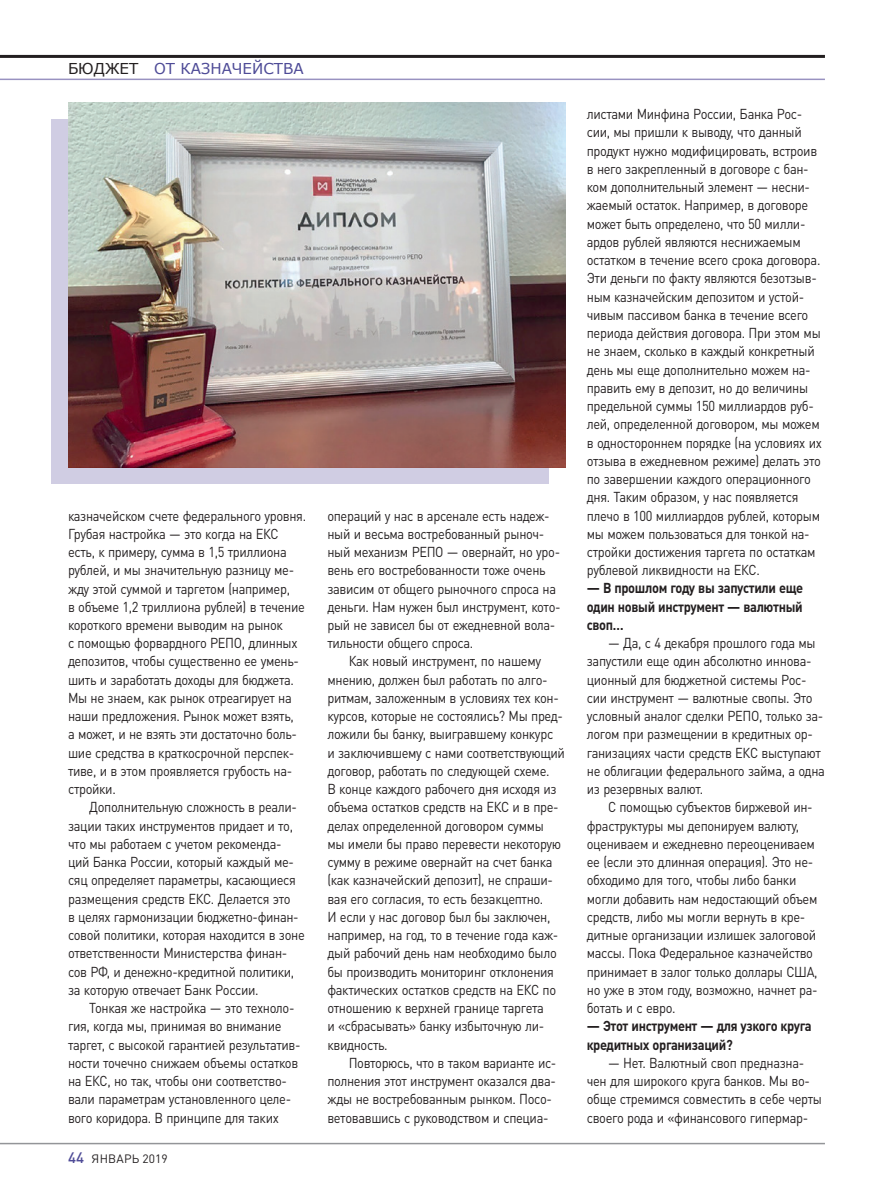
<style>
.page{position:relative;width:893px;height:1191px;background:#fff}
.page>*{position:absolute;margin:0;border:0;box-sizing:border-box;transform-origin:0 0}
.t1{font:15px "MS Reference Sans Serif";color:#4e4b97}
.t2{font:14.25px/18.3px "DIN Pro";letter-spacing:-.03em;color:#231f20;scale:.9 1}
.t3{font:700 14.25px/18.3px "DIN Pro";letter-spacing:-.025em;color:#231f20;text-align:justify;scale:.9 1}
.t4{font:12px "DIN Pro";letter-spacing:.015em;color:#231f20}
.s1{color:#231f20}
.s2{font-weight:500;font-size:15px;color:#4e4b97}
</style>
<div class="page">
<hr style="left:0;top:55px;width:825px;height:3px;background:#231f20">
<hr style="left:0;top:79px;width:825px;height:1px;background:#9992c1">
<hr style="left:0;top:1142px;width:825px;height:2px;background:#939598">
<div style="left:51px;top:119px;width:498px;height:365px;background:#d0cde3"></div>
<img style="left:68px;top:102px;width:498px;height:365px">
<p class="t1" style="left:68px;top:59px;width:237px"><span class="s1">БЮДЖЕТ</span> ОТ КАЗНАЧЕЙСТВА</p>
<p class="t2" style="left:68px;top:505px;width:266px">казначейском счете федерального уровня.<br>Грубая настройка — это когда на ЕКС есть, к примеру, сумма в 1,5 триллиона рублей, и мы значительную разницу ме&shy;жду этой суммой и таргетом (например,<br>в объеме 1,2 триллиона рублей) в течение короткого времени выводим на рынок<br>с помощью форвардного РЕПО, длинных депозитов, чтобы существенно ее умень&shy;шить и заработать доходы для бюджета.<br>Мы не знаем, как рынок отреагирует на наши предложения. Рынок может взять,<br>а может, и не взять эти достаточно боль&shy;шие средства в краткосрочной перспек&shy;тиве, и в этом проявляется грубость на&shy;стройки.</p>
<p class="t2" style="left:68px;top:796px;width:265px;text-indent:21px">Дополнительную сложность в реали&shy;зации таких инструментов придает и то, что мы работаем с учетом рекоменда&shy;ций Банка России, который каждый ме&shy;сяц определяет параметры, касающиеся размещения средств ЕКС. Делается это<br>в целях гармонизации бюджетно-финан&shy;совой политики, которая находится в зоне ответственности Министерства финан&shy;сов РФ, и денежно-кредитной политики, за которую отвечает Банк России.</p>
<p class="t2" style="left:68px;top:997px;width:260px;text-indent:21px">Тонкая же настройка — это техноло&shy;гия, когда мы, принимая во внимание таргет, с высокой гарантией результатив&shy;ности точечно снижаем объемы остатков на ЕКС, но так, чтобы они соответство&shy;вали параметрам установленного целе&shy;вого коридора. В принципе для таких</p>
<p class="t4" style="left:68px;top:1149px;width:101px"><span class="s2">44</span> ЯНВАРЬ 2019</p>
<p class="t2" style="left:327px;top:505px;width:261px">операций у нас в арсенале есть надеж&shy;ный и весьма востребованный рыноч&shy;ный механизм РЕПО — овернайт, но уро&shy;вень его востребованности тоже очень зависим от общего рыночного спроса на деньги. Нам нужен был инструмент, кото&shy;рый не зависел бы от ежедневной вола&shy;тильности общего спроса.</p>
<p class="t2" style="left:327px;top:651px;width:265px;text-indent:21px">Как новый инструмент, по нашему мнению, должен был работать по алго&shy;ритмам, заложенным в условиях тех кон&shy;курсов, которые не состоялись? Мы пред&shy;ложили бы банку, выигравшему конкурс<br>и заключившему с нами соответствующий договор, работать по следующей схеме.<br>В конце каждого рабочего дня исходя из объема остатков средств на ЕКС и в пре&shy;делах определенной договором суммы<br>мы имели бы право перевести некоторую сумму в режиме овернайт на счет банка (как казначейский депозит), не спраши&shy;вая его согласия, то есть безакцептно.<br>И если у нас договор был бы заключен, например, на год, то в течение года каж&shy;дый рабочий день нам необходимо было бы производить мониторинг отклонения фактических остатков средств на ЕКС по отношению к верхней границе таргета<br>и «сбрасывать» банку избыточную ли&shy;квидность.</p>
<p class="t2" style="left:327px;top:1052px;width:256px;text-indent:21px">Повторюсь, что в таком варианте ис&shy;полнения этот инструмент оказался два&shy;жды не востребованным рынком. Посо&shy;ветовавшись с руководством и специа-</p>
<p class="t2" style="left:587px;top:103px;width:263px">листами Минфина России, Банка Рос&shy;сии, мы пришли к выводу, что данный продукт нужно модифицировать, встроив в него закрепленный в договоре с бан&shy;ком дополнительный элемент — несни&shy;жаемый остаток. Например, в договоре может быть определено, что 50 милли&shy;ардов рублей являются неснижаемым остатком в течение всего срока договора.<br>Эти деньги по факту являются безотзыв&shy;ным казначейским депозитом и устой&shy;чивым пассивом банка в течение всего периода действия договора. При этом мы не знаем, сколько в каждый конкретный день мы еще дополнительно можем на&shy;править ему в депозит, но до величины предельной суммы 150 миллиардов руб&shy;лей, определенной договором, мы можем в одностороннем порядке (на условиях их отзыва в ежедневном режиме) делать это по завершении каждого операционного дня. Таким образом, у нас появляется плечо в 100 миллиардов рублей, которым мы можем пользоваться для тонкой на&shy;стройки достижения таргета по остаткам рублевой ликвидности на ЕКС.</p>
<p class="t3" style="left:587px;top:577px;width:242px">— В прошлом году вы запустили еще один новый инструмент — валютный своп…</p>
<p class="t2" style="left:587px;top:632px;width:266px;text-indent:21px">— Да, с 4 декабря прошлого года мы запустили еще один абсолютно иннова&shy;ционный для бюджетной системы Рос&shy;сии инструмент — валютные свопы. Это условный аналог сделки РЕПО, только за&shy;логом при размещении в кредитных ор&shy;ганизациях части средств ЕКС выступают не облигации федерального займа, а одна из резервных валют.</p>
<p class="t2" style="left:587px;top:796px;width:258px;text-indent:21px">С помощью субъектов биржевой ин&shy;фраструктуры мы депонируем валюту, оцениваем и ежедневно переоцениваем ее (если это длинная операция). Это не&shy;обходимо для того, чтобы либо банки могли добавить нам недостающий объем средств, либо мы могли вернуть в кре&shy;дитные организации излишек залоговой массы. Пока Федеральное казначейство принимает в залог только доллары США, но уже в этом году, возможно, начнет ра&shy;ботать и с евро.</p>
<p class="t3" style="left:587px;top:1015px;width:251px">— Этот инструмент — для узкого круга кредитных организаций?</p>
<p class="t2" style="left:587px;top:1052px;width:263px;text-indent:21px">— Нет. Валютный своп предназна&shy;чен для широкого круга банков. Мы во&shy;обще стремимся совместить в себе черты своего рода и «финансового гипермар-</p>
</div>
